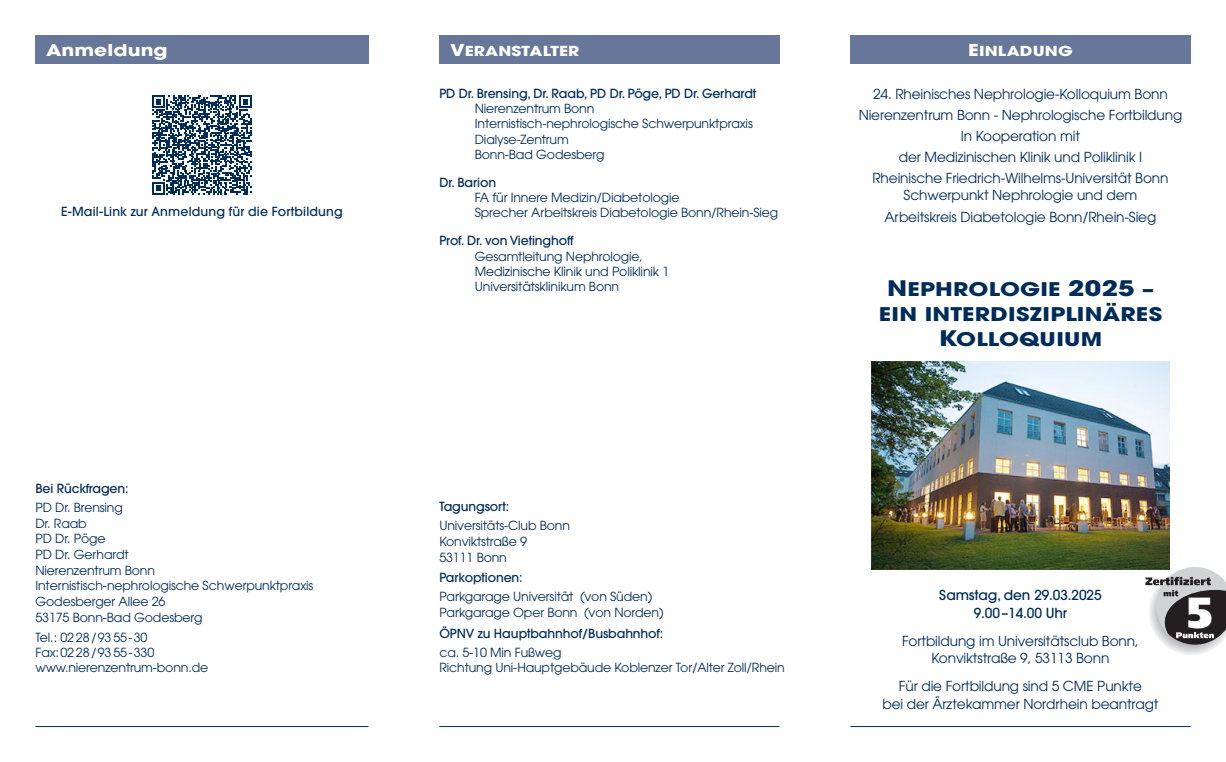
<style>
.page{position:relative;width:1226px;height:762px;background:#fff}
.page>*{position:absolute;margin:0;border:0;box-sizing:border-box;transform-origin:0 0}
.t1{font:900 43.5px "Frutiger";color:#fff}
.t2{font:700 18.75px/25px "ITC Avant Garde Pro";letter-spacing:.01em;color:#002c59;text-align:center;scale:1.25 1}
.t3{font:700 16.25px "ITC Avant Garde Pro";letter-spacing:.005em;color:#fff;scale:1.25 1}
.t4{font:13.75px/21px "ITC Avant Garde Pro";letter-spacing:-.01em;color:#002c59;text-align:center}
.t5{font:500 13.75px/17.5px "ITC Avant Garde Pro";letter-spacing:-.01em;color:#002c59;text-align:center}
.t6{font:700 13.75px "ITC Avant Garde Pro";letter-spacing:.005em;color:#fff;scale:1.25 1}
.t7{font:12.5px/15.6px "ITC Avant Garde Pro";letter-spacing:-.01em;color:#002c59}
.t8{font:500 12.5px "ITC Avant Garde Pro";letter-spacing:-.01em;color:#002c59}
.t9{font:500 12.5px "ITC Avant Garde Pro";letter-spacing:.015em;color:#002c59}
.s1{font-size:16.25px}
.s2{font-size:21.25px}
</style>
<div class="page">
<div style="left:35px;top:35px;width:334px;height:29px;background:#66779a"></div>
<div style="left:439px;top:35px;width:341px;height:29px;background:#66779a"></div>
<div style="left:850px;top:35px;width:341px;height:29px;background:#66779a"></div>
<hr style="left:35px;top:726px;width:334px;height:1px;background:#002c59">
<hr style="left:439px;top:726px;width:341px;height:1px;background:#002c59">
<hr style="left:850px;top:726px;width:341px;height:1px;background:#002c59">
<img style="left:872px;top:361px;width:297px;height:209px">
<svg style="left:1145px;top:567px;width:81px;height:88px"></svg>
<svg style="left:153px;top:96px;width:98px;height:98px"></svg>
<h3 class="t3" style="left:46px;top:39px;width:99px">Anmeldung</h3>
<p class="t6" style="left:450px;top:41px;width:105px"><span class="s1">V</span>ERANSTALTER</p>
<p class="t6" style="left:968px;top:41px;width:85px"><span class="s1">E</span>INLADUNG</p>
<p class="t8" style="left:439px;top:85px;width:319px">PD Dr. Brensing, Dr. Raab, PD Dr. Pöge, PD Dr. Gerhardt</p>
<p class="t7" style="left:475px;top:101px;width:280px;line-height:15.2px">Nierenzentrum Bonn<br>Internistisch-nephrologische Schwerpunktpraxis<br>Dialyse-Zentrum<br>Bonn-Bad Godesberg</p>
<p class="t8" style="left:439px;top:174px;width:58px">Dr. Barion</p>
<p class="t7" style="left:475px;top:190px;width:305px">FA für Innere Medizin/Diabetologie<br>Sprecher Arbeitskreis Diabetologie Bonn/Rhein-Sieg</p>
<p class="t8" style="left:439px;top:233px;width:136px">Prof. Dr. von Vietinghoff</p>
<p class="t7" style="left:475px;top:248px;width:196px;line-height:15.2px">Gesamtleitung Nephrologie,<br>Medizinische Klinik und Poliklinik 1<br>Universitätsklinikum Bonn</p>
<p class="t4" style="left:859px;top:83px;width:325px">24. Rheinisches Nephrologie-Kolloquium Bonn Nierenzentrum Bonn - Nephrologische Fortbildung In Kooperation mit<br>der Medizinischen Klinik und Poliklinik I<br>Rheinische Friedrich-Wilhelms-Universität Bonn</p>
<p class="t4" style="left:885px;top:185px;width:273px">Schwerpunkt Nephrologie und dem<br>Arbeitskreis Diabetologie Bonn/Rhein-Sieg</p>
<p class="t9" style="left:61px;top:203px;width:283px">E-Mail-Link zur Anmeldung für die Fortbildung</p>
<h2 class="t2" style="left:879px;top:276px;width:228px"><span class="s2">N</span>EPHROLOGIE <span class="s2">2025</span> –<br>EIN INTERDISZIPLINÄRES<br><span class="s2">K</span>OLLOQUIUM</h2>
<p class="t8" style="left:35px;top:480px;width:95px">Bei Rückfragen:</p>
<p class="t7" style="left:35px;top:500px;width:280px">PD Dr. Brensing<br>Dr. Raab<br>PD Dr. Pöge<br>PD Dr. Gerhardt<br>Nierenzentrum Bonn<br>Internistisch-nephrologische Schwerpunktpraxis<br>Godesberger Allee 26<br>53175 Bonn-Bad Godesberg</p>
<p class="t7" style="left:35px;top:629px;width:174px;line-height:15.1px">Tel.: 02 28/93 55-30<br>Fax:02 28/93 55-330 www.nierenzentrum-bonn.de</p>
<p class="t8" style="left:439px;top:499px;width:71px">Tagungsort:</p>
<p class="t7" style="left:439px;top:518px;width:132px">Universitäts-Club Bonn<br>Konviktstraße 9<br>53111 Bonn</p>
<p class="t8" style="left:439px;top:570px;width:85px">Parkoptionen:</p>
<p class="t7" style="left:439px;top:589px;width:226px">Parkgarage Universität (von Süden)<br>Parkgarage Oper Bonn (von Norden)</p>
<p class="t8" style="left:439px;top:625px;width:226px">ÖPNV zu Hauptbahnhof/Busbahnhof:</p>
<p class="t7" style="left:439px;top:644px;width:347px">ca. 5-10 Min Fußweg<br>Richtung Uni-Hauptgebäude Koblenzer Tor/Alter Zoll/Rhein</p>
<p class="t5" style="left:939px;top:586px;width:164px">Samstag, den 29.03.2025<br>9.00–14.00 Uhr</p>
<p class="t4" style="left:902px;top:632px;width:238px;line-height:17.5px">Fortbildung im Universitätsclub Bonn,<br>Konviktstraße 9, 53113 Bonn</p>
<p class="t4" style="left:883px;top:677px;width:277px;line-height:17.5px">Für die Fortbildung sind 5 CME Punkte<br>bei der Ärztekammer Nordrhein beantragt</p>
<h1 class="t1" style="left:1187px;top:586px;width:27px">5</h1>
</div>
